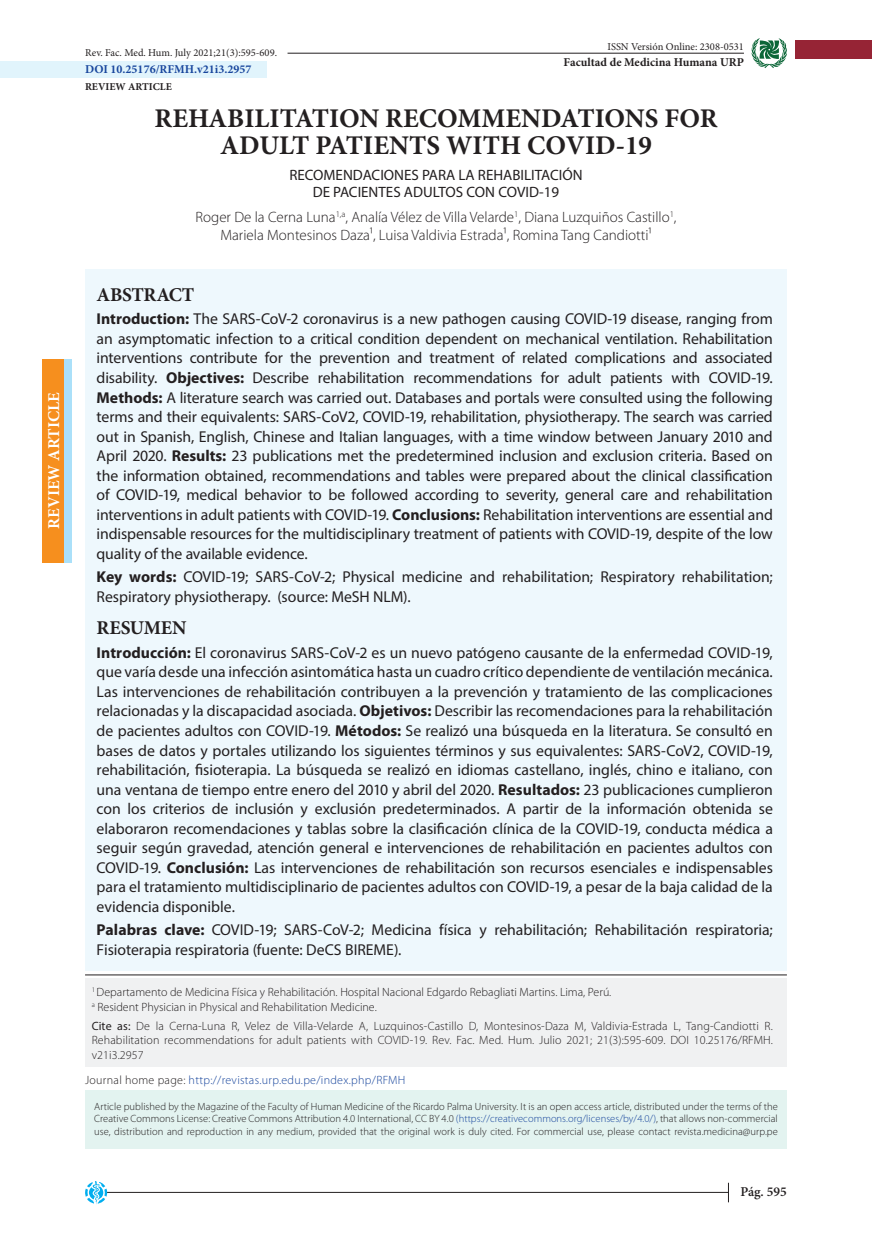
<style>
.page{position:relative;width:872px;height:1234px;background:#fff}
.page>*{position:absolute;margin:0;border:0;box-sizing:border-box;transform-origin:0 0}
.t1{font:700 27px "Minion Pro";color:#231f20}
.t2{font:700 19.5px "Minion Pro";letter-spacing:-.015em;color:#231f20}
.t3{font:700 16.5px "Minion Pro";color:#fff}
.t4{font:15.75px/19.5px "Myriad Pro";letter-spacing:-.005em;color:#231f20;text-align:justify}
.t5{font:300 15px "Myriad Pro";color:#231f20}
.t6{font:15px "Myriad Pro";color:#231f20}
.t7{font:600 13.5px "Minion Pro";color:#231f20}
.t8{font:300 12px/14.4px "Myriad Pro";color:#231f20;text-align:justify}
.t9{font:300 12px "Myriad Pro";letter-spacing:.025em;color:#18469d}
.t10{font:700 12px "Minion Pro";color:#231f20}
.t11{font:700 12px "Minion Pro";color:#18469d}
.t12{font:300 10.5px/12.6px "Myriad Pro";letter-spacing:.005em;color:#231f20;text-align:justify}
.t13{font:10.5px "Minion Pro";color:#231f20}
.t14{font:700 10.5px "Minion Pro";color:#231f20}
.s1{font-weight:700}
.s2{font-weight:400}
.s3{color:#231f20}
.s4{color:#18469d}
</style>
<div class="page">
<hr style="left:106px;top:1191px;width:623px;height:1px;background:#231f20">
<svg style="left:85px;top:1181px;width:23px;height:23px"></svg>
<svg style="left:728px;top:1182px;width:1px;height:19px"></svg>
<svg style="left:751px;top:38px;width:36px;height:30px"></svg>
<div style="left:0;top:61px;width:266px;height:17px;background:#e1f4fc"></div>
<div style="left:85px;top:269px;width:702px;height:700px;background:#eef8fd"></div>
<hr style="left:85px;top:974px;width:702px;height:1px;background:#231f20">
<div style="left:795px;top:41px;width:77px;height:18px;background:#962435"></div>
<div style="left:85px;top:978px;width:702px;height:88px;background:#f0f1f2"></div>
<hr style="left:287px;top:53px;width:457px;height:1px;background:#231f20">
<div style="left:43px;top:359px;width:29px;height:203px;background:#aae0f9"></div>
<div style="left:43px;top:359px;width:21px;height:203px;background:#f68f1e"></div>
<div style="left:85px;top:1089px;width:702px;height:59px;background:#e3f3f0"></div>
<p class="t3" style="left:42px;top:528px;width:138px;rotate:-90deg">REVIEW ARTICLE</p>
<p class="t13" style="left:85px;top:46px;width:193px">Rev. Fac. Med. Hum. July 2021;21(3):595-609.</p>
<p class="t11" style="left:85px;top:61px;width:168px">DOI 10.25176/RFMH.v21i3.2957</p>
<p class="t14" style="left:85px;top:79px;width:88px">REVIEW ARTICLE</p>
<p class="t13" style="left:607px;top:39px;width:138px">ISSN Versión Online: 2308-0531</p>
<p class="t10" style="left:563px;top:53px;width:182px">Facultad de Medicina Humana URP</p>
<p class="t1" style="left:155px;top:99px;width:564px">REHABILITATION RECOMMENDATIONS FOR</p>
<p class="t1" style="left:220px;top:126px;width:433px">ADULT PATIENTS WITH COVID-19</p>
<p class="t6" style="left:289px;top:166px;width:295px">RECOMENDACIONES PARA LA REHABILITACIÓN</p>
<p class="t6" style="left:313px;top:182px;width:248px">DE PACIENTES ADULTOS CON COVID-19</p>
<p class="t5" style="left:195px;top:208px;width:482px">Roger De la Cerna Luna<sup>1,a</sup>, Analía Vélez de Villa Velarde<sup>1</sup>, Diana Luzquiños Castillo<sup>1</sup>,</p>
<p class="t5" style="left:220px;top:226px;width:433px">Mariela Montesinos Daza1, Luisa Valdivia Estrada1, Romina Tang Candiotti1</p>
<p class="t2" style="left:97px;top:280px;width:99px">ABSTRACT</p>
<p class="t4" style="left:97px;top:309px;width:678px"><span class="s1">Introduction:</span> The SARS-CoV-2 coronavirus is a new pathogen causing COVID-19 disease, ranging from an asymptomatic infection to a critical condition dependent on mechanical ventilation. Rehabilitation interventions contribute for the prevention and treatment of related complications and associated disability. <span class="s1">Objectives:</span> Describe rehabilitation recommendations for adult patients with COVID-19.<br><span class="s1">Methods:</span> A literature search was carried out. Databases and portals were consulted using the following terms and their equivalents: SARS-CoV2, COVID-19, rehabilitation, physiotherapy. The search was carried out in Spanish, English, Chinese and Italian languages, with a time window between January 2010 and April 2020. <span class="s1">Results:</span> 23 publications met the predetermined inclusion and exclusion criteria. Based on the information obtained, recommendations and tables were prepared about the clinical classification of COVID-19, medical behavior to be followed according to severity, general care and rehabilitation interventions in adult patients with COVID-19. <span class="s1">Conclusions:</span> Rehabilitation interventions are essential and indispensable resources for the multidisciplinary treatment of patients with COVID-19, despite of the low quality of the available evidence.</p>
<p class="t4" style="left:97px;top:567px;width:677px"><span class="s1">Key words:</span> COVID-19; SARS-CoV-2; Physical medicine and rehabilitation; Respiratory rehabilitation;<br>Respiratory physiotherapy. (source: MeSH NLM).</p>
<p class="t2" style="left:97px;top:614px;width:91px">RESUMEN</p>
<p class="t4" style="left:97px;top:642px;width:678px"><span class="s1">Introducción:</span> El coronavirus SARS-CoV-2 es un nuevo patógeno causante de la enfermedad COVID-19, que varía desde una infección asintomática hasta un cuadro crítico dependiente de ventilación mecánica.<br>Las intervenciones de rehabilitación contribuyen a la prevención y tratamiento de las complicaciones relacionadas y la discapacidad asociada. <span class="s1">Objetivos:</span> Describir las recomendaciones para la rehabilitación de pacientes adultos con COVID-19. <span class="s1">Métodos:</span> Se realizó una búsqueda en la literatura. Se consultó en bases de datos y portales utilizando los siguientes términos y sus equivalentes: SARS-CoV2, COVID-19, rehabilitación, fisioterapia. La búsqueda se realizó en idiomas castellano, inglés, chino e italiano, con una ventana de tiempo entre enero del 2010 y abril del 2020. <span class="s1">Resultados:</span> 23 publicaciones cumplieron con los criterios de inclusión y exclusión predeterminados. A partir de la información obtenida se elaboraron recomendaciones y tablas sobre la clasificación clínica de la COVID-19, conducta médica a seguir según gravedad, atención general e intervenciones de rehabilitación en pacientes adultos con COVID-19. <span class="s1">Conclusión:</span> Las intervenciones de rehabilitación son recursos esenciales e indispensables para el tratamiento multidisciplinario de pacientes adultos con COVID-19, a pesar de la baja calidad de la evidencia disponible.</p>
<p class="t4" style="left:97px;top:919px;width:678px"><span class="s1">Palabras clave:</span> COVID-19; SARS-CoV-2; Medicina física y rehabilitación; Rehabilitación respiratoria;<br>Fisioterapia respiratoria (fuente: DeCS BIREME).</p>
<p class="t8" style="left:92px;top:984px;width:521px"><sup>1</sup> Departamento de Medicina Física y Rehabilitación. Hospital Nacional Edgardo Rebagliati Martins. Lima, Perú.</p>
<p class="t8" style="left:92px;top:999px;width:286px"><sup>a</sup> Resident Physician in Physical and Rehabilitation Medicine.</p>
<p class="t8" style="left:92px;top:1018px;width:683px"><span class="s2">Cite as:</span> De la Cerna-Luna R, Velez de Villa-Velarde A, Luzquinos-Castillo D, Montesinos-Daza M, Valdivia-Estrada L, Tang-Candiotti R.<br>Rehabilitation recommendations for adult patients with COVID-19. Rev. Fac. Med. Hum. Julio 2021; 21(3):595-609. DOI 10.25176/RFMH. v21i3.2957</p>
<p class="t9" style="left:85px;top:1072px;width:322px"><span class="s3">Journal home page:</span> http://revistas.urp.edu.pe/index.php/RFMH</p>
<p class="t12" style="left:94px;top:1099px;width:685px">Article published by the Magazine of the Faculty of Human Medicine of the Ricardo Palma University. It is an open access article, distributed under the terms of the Creative Commons License: Creative Commons Attribution 4.0 International, CC BY 4.0 <span class="s4">(https://creativecommons.org/licenses/by/4.0/)</span>, that allows non-commercial use, distribution and reproduction in any medium, provided that the original work is duly cited. For commercial use, please contact revista.medicina@urp.pe</p>
<p class="t7" style="left:740px;top:1181px;width:48px">Pág. 595</p>
</div>
